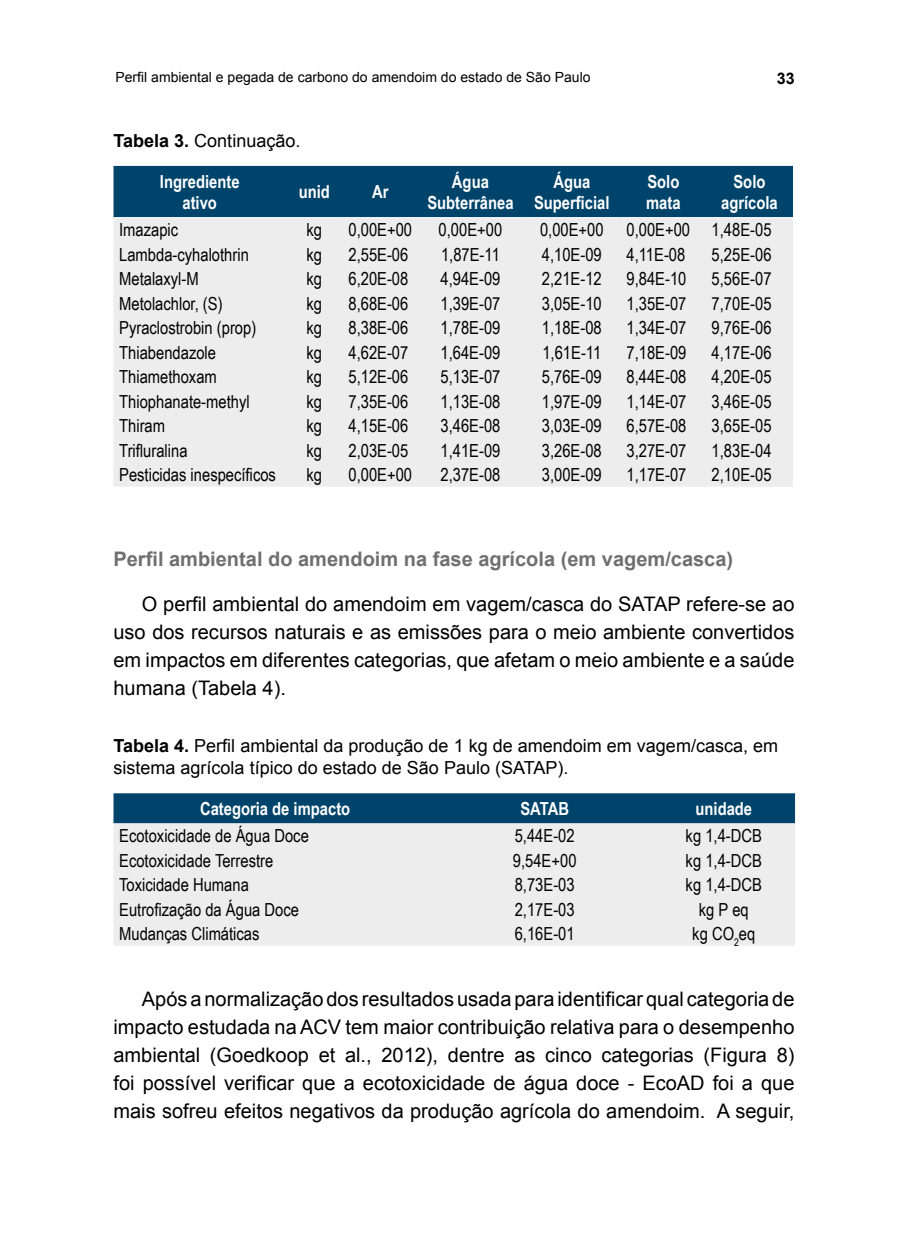
<style>
.page{position:relative;width:908px;height:1248px;background:#fff}
.page>*{position:absolute;margin:0;border:0;box-sizing:border-box;transform-origin:0 0}
.t1{font:20px/28px "Arial";color:#000;text-align:justify}
.t2{font:700 20px "Arial";color:#706f6f}
.t3{font:18px "Arial Narrow";color:#000}
.t4{font:18px/21.6px "Arial";color:#000}
.t5{font:700 18px/21.6px "Arial Narrow";color:#fff;text-align:center}
.t6{font:700 16px "Arial";color:#000}
.t7{font:14px "Arial";color:#000}
.s1{font-weight:700}
</style>
<div class="page">
<div style="left:113px;top:166px;width:679px;height:51px;background:#00446b"></div>
<div style="left:114px;top:218px;width:678px;height:268px;background:#ededed"></div>
<div style="left:113px;top:793px;width:681px;height:30px;background:#00446b"></div>
<div style="left:113px;top:823px;width:681px;height:122px;background:#ededed"></div>
<p class="t7" style="left:115px;top:68px;width:476px">Perfil ambiental e pegada de carbono do amendoim do estado de São Paulo</p>
<p class="t6" style="left:776px;top:67px;width:19px">33</p>
<p class="t4" style="left:113px;top:130px;width:188px"><span class="s1">Tabela 3.</span> Continuação.</p>
<p class="t5" style="left:160px;top:169px;width:81px">Ingrediente ativo</p>
<p class="t5" style="left:299px;top:180px;width:33px">unid</p>
<p class="t5" style="left:372px;top:180px;width:18px">Ar</p>
<p class="t5" style="left:427px;top:169px;width:88px">Água<br>Subterrânea</p>
<p class="t5" style="left:534px;top:169px;width:77px">Água<br>Superficial</p>
<p class="t5" style="left:646px;top:169px;width:36px;text-align:left">Solo mata</p>
<p class="t5" style="left:720px;top:169px;width:58px">Solo agrícola</p>
<p class="t3" style="left:119px;top:217px;width:61px">Imazapic</p>
<p class="t3" style="left:306px;top:217px;width:17px">kg</p>
<p class="t3" style="left:348px;top:217px;width:65px">0,00E+00</p>
<p class="t3" style="left:438px;top:217px;width:65px">0,00E+00</p>
<p class="t3" style="left:539px;top:217px;width:65px">0,00E+00</p>
<p class="t3" style="left:626px;top:217px;width:146px">0,00E+00 1,48E-05</p>
<p class="t3" style="left:119px;top:241px;width:131px">Lambda-cyhalothrin</p>
<p class="t3" style="left:306px;top:241px;width:17px">kg</p>
<p class="t3" style="left:348px;top:241px;width:61px">2,55E-06</p>
<p class="t3" style="left:441px;top:241px;width:60px">1,87E-11</p>
<p class="t3" style="left:541px;top:241px;width:61px">4,10E-09</p>
<p class="t3" style="left:626px;top:241px;width:60px">4,11E-08</p>
<p class="t3" style="left:711px;top:241px;width:61px">5,25E-06</p>
<p class="t3" style="left:119px;top:266px;width:81px">Metalaxyl-M</p>
<p class="t3" style="left:306px;top:266px;width:17px">kg</p>
<p class="t3" style="left:348px;top:266px;width:61px">6,20E-08</p>
<p class="t3" style="left:440px;top:266px;width:61px">4,94E-09</p>
<p class="t3" style="left:541px;top:266px;width:61px">2,21E-12</p>
<p class="t3" style="left:626px;top:266px;width:61px">9,84E-10</p>
<p class="t3" style="left:711px;top:266px;width:61px">5,56E-07</p>
<p class="t3" style="left:119px;top:290px;width:105px">Metolachlor, (S)</p>
<p class="t3" style="left:306px;top:290px;width:17px">kg</p>
<p class="t3" style="left:348px;top:290px;width:61px">8,68E-06</p>
<p class="t3" style="left:440px;top:290px;width:61px">1,39E-07</p>
<p class="t3" style="left:541px;top:290px;width:61px">3,05E-10</p>
<p class="t3" style="left:626px;top:290px;width:61px">1,35E-07</p>
<p class="t3" style="left:711px;top:290px;width:61px">7,70E-05</p>
<p class="t3" style="left:119px;top:315px;width:138px">Pyraclostrobin (prop)</p>
<p class="t3" style="left:306px;top:315px;width:17px">kg</p>
<p class="t3" style="left:348px;top:315px;width:61px">8,38E-06</p>
<p class="t3" style="left:440px;top:315px;width:61px">1,78E-09</p>
<p class="t3" style="left:541px;top:315px;width:61px">1,18E-08</p>
<p class="t3" style="left:626px;top:315px;width:61px">1,34E-07</p>
<p class="t3" style="left:711px;top:315px;width:61px">9,76E-06</p>
<p class="t3" style="left:119px;top:339px;width:98px">Thiabendazole</p>
<p class="t3" style="left:306px;top:339px;width:17px">kg</p>
<p class="t3" style="left:348px;top:339px;width:61px">4,62E-07</p>
<p class="t3" style="left:440px;top:339px;width:61px">1,64E-09</p>
<p class="t3" style="left:542px;top:339px;width:60px">1,61E-11</p>
<p class="t3" style="left:626px;top:339px;width:61px">7,18E-09</p>
<p class="t3" style="left:711px;top:339px;width:61px">4,17E-06</p>
<p class="t3" style="left:119px;top:363px;width:99px">Thiamethoxam</p>
<p class="t3" style="left:306px;top:363px;width:17px">kg</p>
<p class="t3" style="left:348px;top:363px;width:61px">5,12E-06</p>
<p class="t3" style="left:440px;top:363px;width:61px">5,13E-07</p>
<p class="t3" style="left:541px;top:363px;width:61px">5,76E-09</p>
<p class="t3" style="left:626px;top:363px;width:61px">8,44E-08</p>
<p class="t3" style="left:711px;top:363px;width:61px">4,20E-05</p>
<p class="t3" style="left:119px;top:388px;width:132px">Thiophanate-methyl</p>
<p class="t3" style="left:306px;top:388px;width:17px">kg</p>
<p class="t3" style="left:348px;top:388px;width:61px">7,35E-06</p>
<p class="t3" style="left:440px;top:388px;width:61px">1,13E-08</p>
<p class="t3" style="left:541px;top:388px;width:61px">1,97E-09</p>
<p class="t3" style="left:626px;top:388px;width:61px">1,14E-07</p>
<p class="t3" style="left:711px;top:388px;width:61px">3,46E-05</p>
<p class="t3" style="left:119px;top:412px;width:47px">Thiram</p>
<p class="t3" style="left:306px;top:412px;width:17px">kg</p>
<p class="t3" style="left:348px;top:412px;width:61px">4,15E-06</p>
<p class="t3" style="left:440px;top:412px;width:61px">3,46E-08</p>
<p class="t3" style="left:541px;top:412px;width:61px">3,03E-09</p>
<p class="t3" style="left:626px;top:412px;width:61px">6,57E-08</p>
<p class="t3" style="left:711px;top:412px;width:61px">3,65E-05</p>
<p class="t3" style="left:119px;top:437px;width:70px">Trifluralina</p>
<p class="t3" style="left:306px;top:437px;width:17px">kg</p>
<p class="t3" style="left:348px;top:437px;width:61px">2,03E-05</p>
<p class="t3" style="left:440px;top:437px;width:61px">1,41E-09</p>
<p class="t3" style="left:541px;top:437px;width:61px">3,26E-08</p>
<p class="t3" style="left:626px;top:437px;width:61px">3,27E-07</p>
<p class="t3" style="left:711px;top:437px;width:61px">1,83E-04</p>
<p class="t3" style="left:119px;top:461px;width:158px">Pesticidas inespecíficos</p>
<p class="t3" style="left:306px;top:461px;width:17px">kg</p>
<p class="t3" style="left:348px;top:461px;width:65px">0,00E+00</p>
<p class="t3" style="left:440px;top:461px;width:61px">2,37E-08</p>
<p class="t3" style="left:541px;top:461px;width:61px">3,00E-09</p>
<p class="t3" style="left:626px;top:461px;width:61px">1,17E-07</p>
<p class="t3" style="left:711px;top:461px;width:61px">2,10E-05</p>
<p class="t2" style="left:113px;top:545px;width:621px">Perfil ambiental do amendoim na fase agrícola (em vagem/casca)</p>
<p class="t1" style="left:113px;top:589px;width:682px;text-indent:28px">O perfil ambiental do amendoim em vagem/casca do SATAP refere-se ao uso dos recursos naturais e as emissões para o meio ambiente convertidos em impactos em diferentes categorias, que afetam o meio ambiente e a saúde humana (Tabela 4).</p>
<p class="t4" style="left:113px;top:735px;width:665px"><span class="s1">Tabela 4.</span> Perfil ambiental da produção de 1 kg de amendoim em vagem/casca, em sistema agrícola típico do estado de São Paulo (SATAP).</p>
<p class="t5" style="left:200px;top:796px;width:152px">Categoria de impacto</p>
<p class="t5" style="left:520px;top:796px;width:50px">SATAB</p>
<p class="t5" style="left:695px;top:796px;width:58px">unidade</p>
<p class="t3" style="left:119px;top:822px;width:191px">Ecotoxicidade de Água Doce</p>
<p class="t3" style="left:514px;top:822px;width:61px">5,44E-02</p>
<p class="t3" style="left:685px;top:822px;width:78px">kg 1,4-DCB</p>
<p class="t3" style="left:119px;top:847px;width:155px">Ecotoxicidade Terrestre</p>
<p class="t3" style="left:512px;top:847px;width:65px">9,54E+00</p>
<p class="t3" style="left:685px;top:847px;width:78px">kg 1,4-DCB</p>
<p class="t3" style="left:119px;top:871px;width:131px">Toxicidade Humana</p>
<p class="t3" style="left:514px;top:871px;width:61px">8,73E-03</p>
<p class="t3" style="left:685px;top:871px;width:78px">kg 1,4-DCB</p>
<p class="t3" style="left:119px;top:895px;width:181px">Eutrofização da Água Doce</p>
<p class="t3" style="left:514px;top:895px;width:61px">2,17E-03</p>
<p class="t3" style="left:698px;top:895px;width:51px">kg P eq</p>
<p class="t3" style="left:119px;top:920px;width:142px">Mudanças Climáticas</p>
<p class="t3" style="left:514px;top:920px;width:61px">6,16E-01</p>
<p class="t3" style="left:692px;top:920px;width:65px">kg CO<sub>2</sub>eq</p>
<p class="t1" style="left:113px;top:985px;width:682px;text-indent:28px">Após a normalização dos resultados usada para identificar qual categoria de impacto estudada na ACV tem maior contribuição relativa para o desempenho ambiental (Goedkoop et al., 2012), dentre as cinco categorias (Figura 8) foi possível verificar que a ecotoxicidade de água doce - EcoAD foi a que mais sofreu efeitos negativos da produção agrícola do amendoim. A seguir,</p>
</div>
